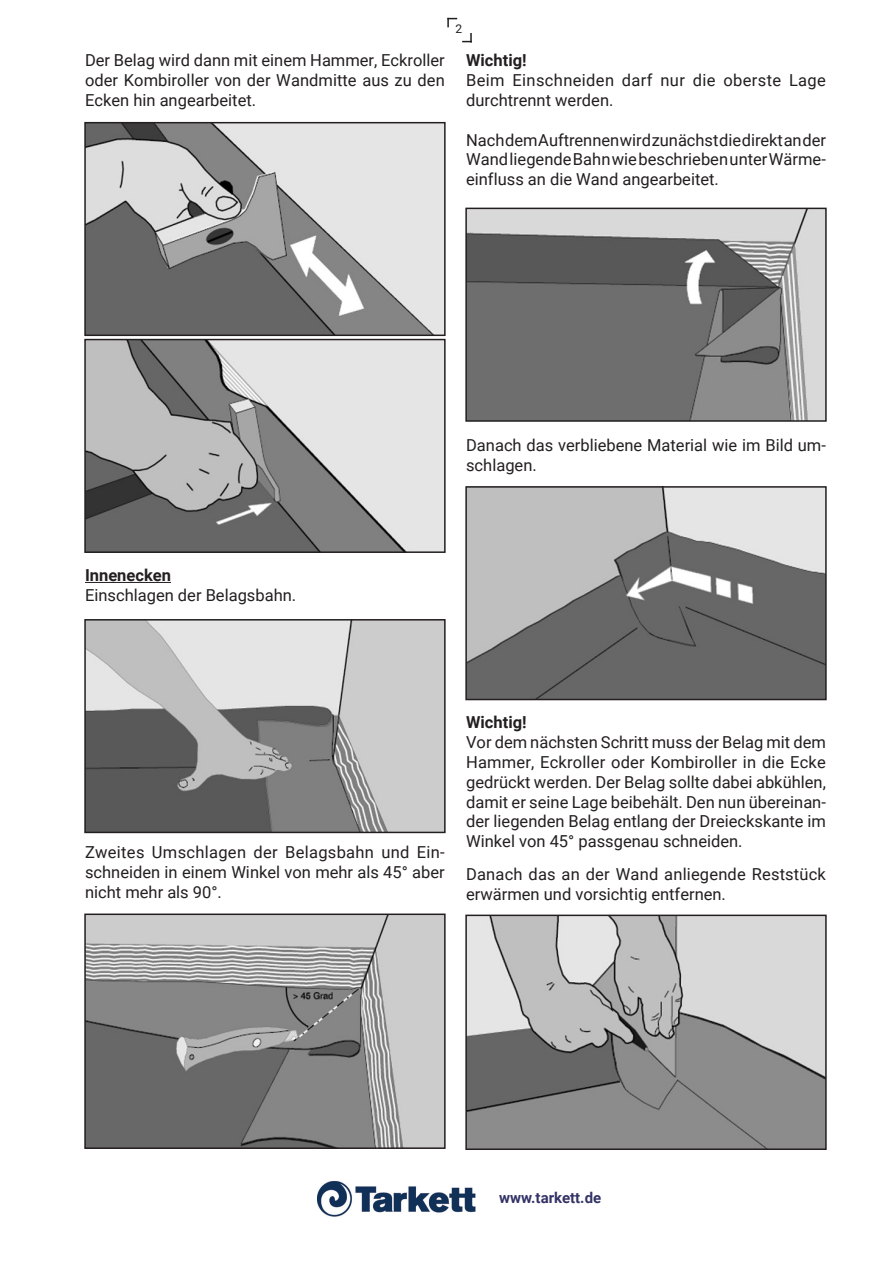
<style>
.page{position:relative;width:893px;height:1263px;background:#fff}
.page>*{position:absolute;margin:0;border:0;box-sizing:border-box;transform-origin:0 0}
.t1{font:16.5px/19.8px "Roboto";color:#231f20;text-align:justify}
.t2{font:16.5px/19.8px "Roboto";letter-spacing:.02em;color:#231f20}
.t3{font:700 16.5px "Roboto";color:#231f20}
.t4{font:700 15px "Roboto";color:#336}
.t5{font:12px "Roboto";color:#231f20}
</style>
<div class="page">
<svg style="left:447px;top:18px;width:10px;height:9px"></svg>
<svg style="left:462px;top:33px;width:10px;height:10px"></svg>
<hr style="left:85px;top:582px;width:86px;height:1px;background:#231f20">
<img style="left:87px;top:125px;width:356px;height:208px">
<div style="left:84px;top:122px;width:362px;height:214px;border:2px solid #231f20"></div>
<img style="left:468px;top:211px;width:356px;height:208px">
<div style="left:465px;top:208px;width:362px;height:214px;border:2px solid #231f20"></div>
<img style="left:468px;top:489px;width:356px;height:208px">
<div style="left:465px;top:486px;width:362px;height:214px;border:2px solid #231f20"></div>
<img style="left:468px;top:917px;width:356px;height:230px">
<div style="left:465px;top:914px;width:362px;height:236px;border:2px solid #231f20"></div>
<img style="left:87px;top:342px;width:356px;height:208px">
<div style="left:84px;top:339px;width:362px;height:214px;border:2px solid #231f20"></div>
<img style="left:87px;top:622px;width:356px;height:208px">
<div style="left:84px;top:619px;width:362px;height:214px;border:2px solid #231f20"></div>
<img style="left:87px;top:916px;width:356px;height:230px">
<div style="left:84px;top:913px;width:362px;height:236px;border:2px solid #231f20"></div>
<img style="left:317px;top:1181px;width:159px;height:36px">
<p class="t1" style="left:85px;top:50px;width:361px">Der Belag wird dann mit einem Hammer, Eckroller oder Kombiroller von der Wandmitte aus zu den Ecken hin angearbeitet.</p>
<p class="t5" style="left:455px;top:21px;width:8px">2</p>
<p class="t3" style="left:466px;top:49px;width:62px">Wichtig!</p>
<p class="t2" style="left:466px;top:70px;width:361px">Beim Einschneiden darf nur die oberste Lage durchtrennt werden.</p>
<p class="t1" style="left:466px;top:129px;width:361px">Nach dem Auftrennen wird zunächst die direkt an der Wand liegende Bahn wie beschrieben unter Wärme&shy;einfluss an die Wand angearbeitet.</p>
<p class="t3" style="left:85px;top:564px;width:87px">Innenecken</p>
<p class="t1" style="left:85px;top:585px;width:213px">Einschlagen der Belagsbahn.</p>
<p class="t1" style="left:466px;top:435px;width:361px">Danach das verbliebene Material wie im Bild um&shy;schlagen.</p>
<p class="t1" style="left:85px;top:842px;width:361px">Zweites Umschlagen der Belagsbahn und Ein&shy;schneiden in einem Winkel von mehr als 45° aber nicht mehr als 90°.</p>
<p class="t3" style="left:466px;top:711px;width:62px">Wichtig!</p>
<p class="t1" style="left:466px;top:732px;width:361px">Vor dem nächsten Schritt muss der Belag mit dem Hammer, Eckroller oder Kombiroller in die Ecke gedrückt werden. Der Belag sollte dabei abkühlen, damit er seine Lage beibehält. Den nun übereinan&shy;der liegenden Belag entlang der Dreieckskante im Winkel von 45° passgenau schneiden.</p>
<p class="t1" style="left:466px;top:863px;width:361px">Danach das an der Wand anliegende Reststück erwärmen und vorsichtig entfernen.</p>
<p class="t4" style="left:499px;top:1187px;width:104px">www.tarkett.de</p>
</div>
